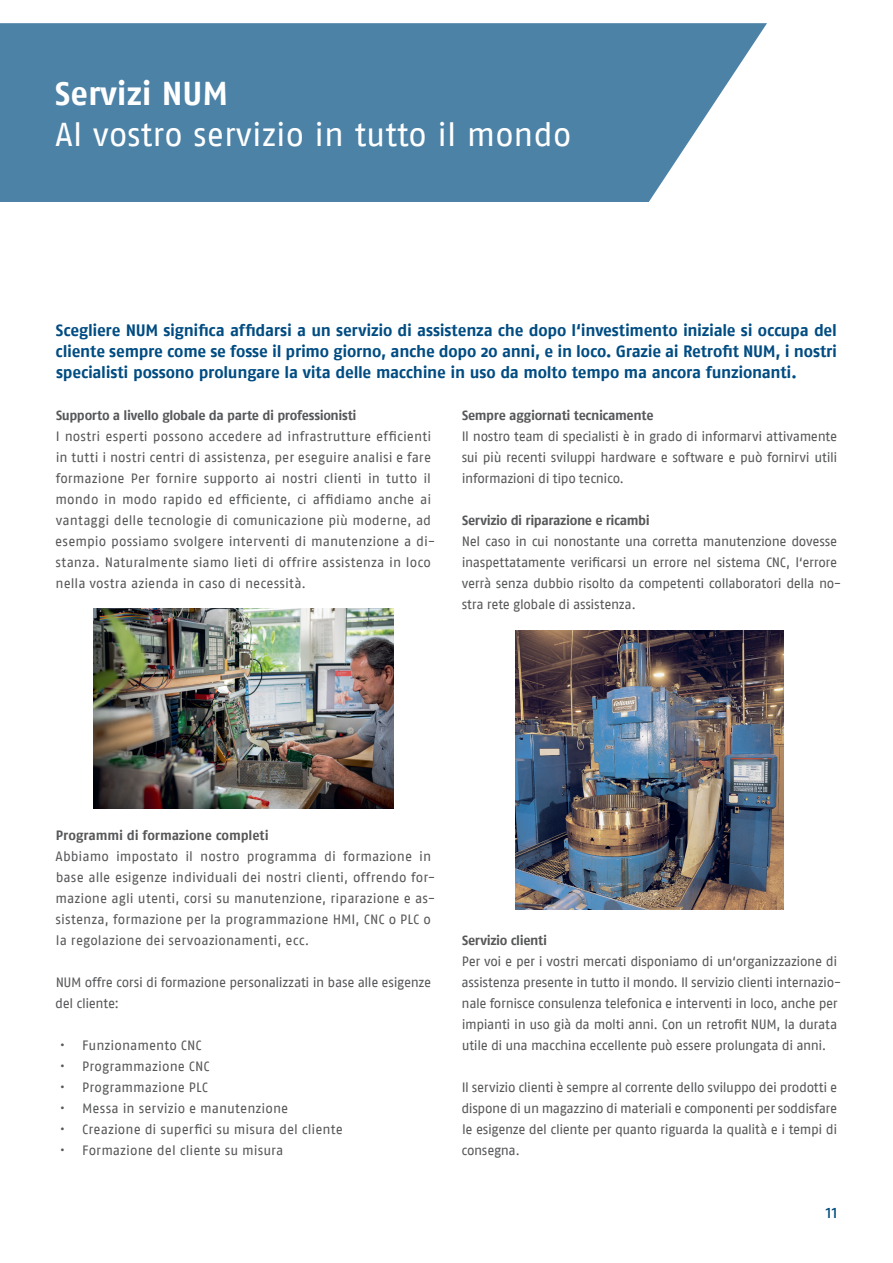
<style>
.page{position:relative;width:893px;height:1263px;background:#fff}
.page>*{position:absolute;margin:0;border:0;box-sizing:border-box;transform-origin:0 0}
.t1{font:33px "Fago No";color:#fff}
.t2{font:700 33px "Fago No";color:#fff}
.t3{font:18px "Fago No";color:#004c82}
.t4{font:700 16.5px/21px "Fago No";letter-spacing:-.015em;color:#004c82;text-align:justify}
.t5{font:13.5px/21px "Fago No";letter-spacing:-.005em;color:#57585a}
.t6{font:13.5px/21px "Fago No";letter-spacing:-.025em;color:#57585a}
.t7{font:700 13.5px "Fago No";letter-spacing:-.025em;color:#57585a}
</style>
<div class="page">
<svg style="left:1px;top:23px;width:766px;height:179px;background:#5a8bad"></svg>
<hr style="left:0;top:23px;width:1px;height:179px;background:#004c82">
<img style="left:94px;top:608px;width:299px;height:200px">
<img style="left:516px;top:631px;width:267px;height:278px">
<h1 class="t2" style="left:55px;top:74px;width:174px">Servizi NUM</h1>
<h1 class="t1" style="left:55px;top:115px;width:518px">Al vostro servizio in tutto il mondo</h1>
<p class="t4" style="left:56px;top:320px;width:783px">Scegliere NUM significa affidarsi a un servizio di assistenza che dopo l‘investimento iniziale si occupa del cliente sempre come se fosse il primo giorno, anche dopo 20 anni, e in loco. Grazie ai Retrofit NUM, i nostri specialisti possono prolungare la vita delle macchine in uso da molto tempo ma ancora funzionanti.</p>
<p class="t7" style="left:56px;top:407px;width:302px">Supporto a livello globale da parte di professionisti</p>
<p class="t5" style="left:55px;top:426px;width:382px">I nostri esperti possono accedere ad infrastrutture efficienti in tutti i nostri centri di assistenza, per eseguire analisi e fare formazione Per fornire supporto ai nostri clienti in tutto il mondo in modo rapido ed efficiente, ci affidiamo anche ai vantaggi delle tecnologie di comunicazione più moderne, ad esempio possiamo svolgere interventi di manutenzione a di&shy;stanza. Naturalmente siamo lieti di offrire assistenza in loco nella vostra azienda in caso di necessità.</p>
<p class="t7" style="left:462px;top:407px;width:193px">Sempre aggiornati tecnicamente</p>
<p class="t5" style="left:462px;top:426px;width:377px;text-align:justify">Il nostro team di specialisti è in grado di informarvi attivamente sui più recenti sviluppi hardware e software e può fornirvi utili informazioni di tipo tecnico.</p>
<p class="t7" style="left:462px;top:513px;width:189px">Servizio di riparazione e ricambi</p>
<p class="t6" style="left:462px;top:531px;width:381px">Nel caso in cui nonostante una corretta manutenzione dovesse inaspettatamente verificarsi un errore nel sistema CNC, l‘errore verrà senza dubbio risolto da competenti collaboratori della no&shy;stra rete globale di assistenza.</p>
<p class="t7" style="left:56px;top:827px;width:214px">Programmi di formazione completi</p>
<p class="t5" style="left:56px;top:846px;width:381px">Abbiamo impostato il nostro programma di formazione in base alle esigenze individuali dei nostri clienti, offrendo for&shy;mazione agli utenti, corsi su manutenzione, riparazione e as&shy;sistenza, formazione per la programmazione HMI, CNC o PLC o la regolazione dei servoazionamenti, ecc.</p>
<p class="t6" style="left:55px;top:972px;width:377px">NUM offre corsi di formazione personalizzati in base alle esigenze del cliente:</p>
<p class="t5" style="left:60px;top:1035px;width:143px">• Funzionamento CNC</p>
<p class="t5" style="left:60px;top:1056px;width:151px">• Programmazione CNC</p>
<p class="t5" style="left:60px;top:1077px;width:150px">• Programmazione PLC</p>
<p class="t5" style="left:60px;top:1098px;width:230px">• Messa in servizio e manutenzione</p>
<p class="t5" style="left:60px;top:1119px;width:285px">• Creazione di superfici su misura del cliente</p>
<p class="t5" style="left:60px;top:1140px;width:225px">• Formazione del cliente su misura</p>
<p class="t7" style="left:462px;top:933px;width:86px">Servizio clienti</p>
<p class="t6" style="left:461px;top:951px;width:382px">Per voi e per i vostri mercati disponiamo di un‘organizzazione di assistenza presente in tutto il mondo. Il servizio clienti internazio&shy;nale fornisce consulenza telefonica e interventi in loco, anche per impianti in uso già da molti anni. Con un retrofit NUM, la durata utile di una macchina eccellente può essere prolungata di anni.</p>
<p class="t5" style="left:461px;top:1077px;width:377px;text-align:justify">Il servizio clienti è sempre al corrente dello sviluppo dei prodotti e dispone di un magazzino di materiali e componenti per soddisfare le esigenze del cliente per quanto riguarda la qualità e i tempi di consegna.</p>
<h2 class="t3" style="left:826px;top:1202px;width:13px">11</h2>
</div>
